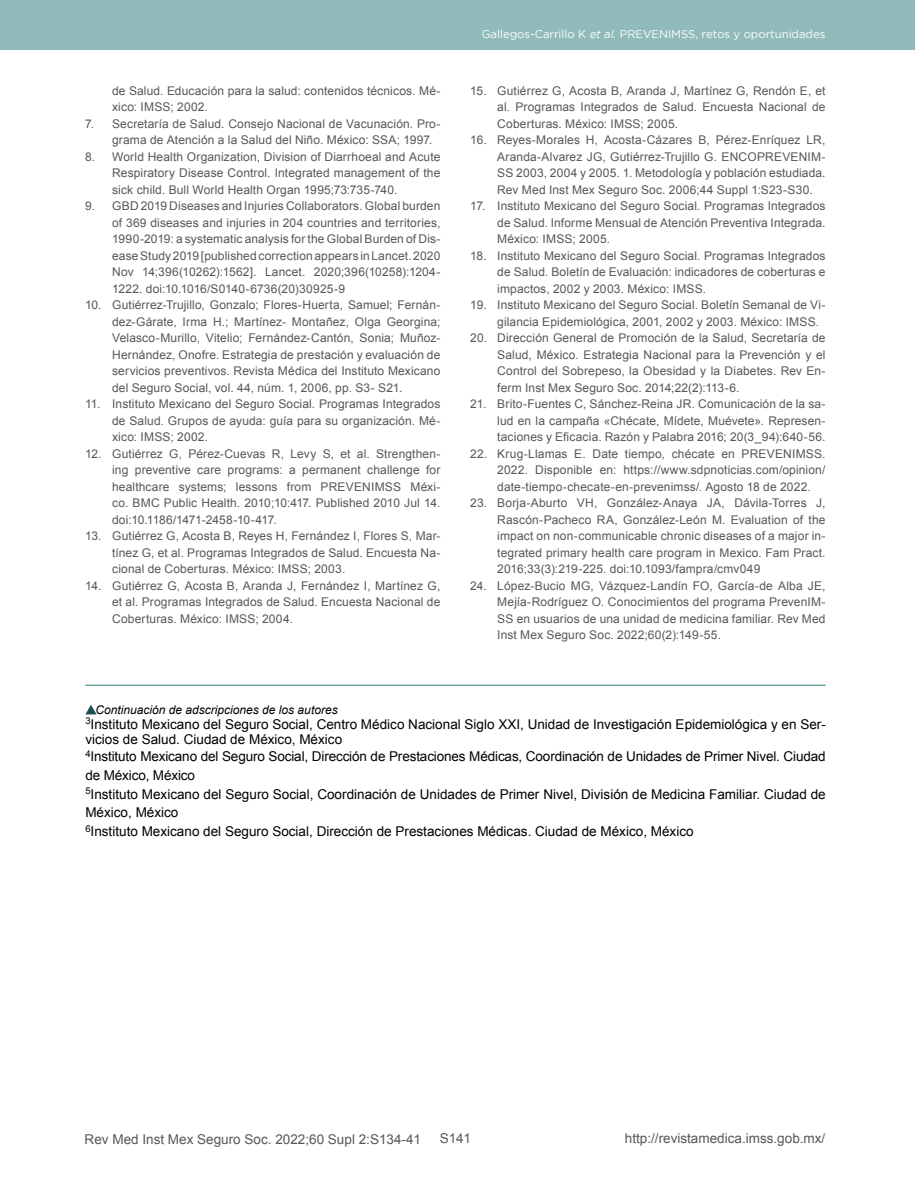
<style>
.page{position:relative;width:915px;height:1191px;background:#fff}
.page>*{position:absolute;margin:0;border:0;box-sizing:border-box;transform-origin:0 0}
.t1{font:13.5px/18.8px "Arial";color:#000}
.t2{font:13.5px "Arial";color:#575756}
.t3{font:12px/16.5px "Arial";letter-spacing:.01em;color:#575756;text-align:justify}
.t4{font:italic 12px "Arial";color:#000}
.t5{font:11.25px "Gotham";color:#fff}
.s1{font-style:italic}
</style>
<div class="page">
<div style="left:0;top:0;width:914px;height:50px;background:#91baba"></div>
<hr style="left:85px;top:684px;width:740px;height:2px;background:#6fa5a5">
<svg style="left:85px;top:705px;width:11px;height:9px"></svg>
<p class="t3" style="left:112px;top:82px;width:330px">de Salud. Educación para la salud: contenidos técnicos. Mé&shy;xico: IMSS; 2002.</p>
<p class="t3" style="left:112px;top:115px;width:330px;text-indent:-27px">7. Secretaría de Salud. Consejo Nacional de Vacunación. Pro&shy;grama de Atención a la Salud del Niño. México: SSA; 1997.</p>
<p class="t3" style="left:112px;top:148px;width:330px;text-indent:-27px">8. World Health Organization, Division of Diarrhoeal and Acute Respiratory Disease Control. Integrated management of the sick child. Bull World Health Organ 1995;73:735-740.</p>
<p class="t3" style="left:112px;top:198px;width:330px;text-indent:-27px">9. GBD 2019 Diseases and Injuries Collaborators. Global burden of 369 diseases and injuries in 204 countries and territories, 1990-2019: a systematic analysis for the Global Burden of Dis&shy;ease Study 2019 [published correction appears in Lancet. 2020<br>Nov 14;396(10262):1562]. Lancet. 2020;396(10258):1204- 1222. doi:10.1016/S0140-6736(20)30925-9</p>
<p class="t3" style="left:112px;top:297px;width:330px;text-indent:-27px">10. Gutiérrez-Trujillo, Gonzalo; Flores-Huerta, Samuel; Fernán&shy;dez-Gárate, Irma H.; Martínez- Montañez, Olga Georgina; Velasco-Murillo, Vitelio; Fernández-Cantón, Sonia; Muñoz-Hernández, Onofre. Estrategia de prestación y evaluación de servicios preventivos. Revista Médica del Instituto Mexicano del Seguro Social, vol. 44, núm. 1, 2006, pp. S3- S21.</p>
<p class="t3" style="left:112px;top:396px;width:330px;text-indent:-27px">11. Instituto Mexicano del Seguro Social. Programas Integrados de Salud. Grupos de ayuda: guía para su organización. Mé&shy;xico: IMSS; 2002.</p>
<p class="t3" style="left:112px;top:445px;width:330px;text-indent:-27px">12. Gutiérrez G, Pérez-Cuevas R, Levy S, et al. Strengthen&shy;ing preventive care programs: a permanent challenge for healthcare systems; lessons from PREVENIMSS Méxi&shy;co. BMC Public Health. 2010;10:417. Published 2010 Jul 14. doi:10.1186/1471-2458-10-417.</p>
<p class="t3" style="left:112px;top:528px;width:330px;text-indent:-27px">13. Gutiérrez G, Acosta B, Reyes H, Fernández I, Flores S, Mar&shy;tínez G, et al. Programas Integrados de Salud. Encuesta Na&shy;cional de Coberturas. México: IMSS; 2003.</p>
<p class="t3" style="left:112px;top:577px;width:330px;text-indent:-27px">14. Gutiérrez G, Acosta B, Aranda J, Fernández I, Martínez G, et al. Programas Integrados de Salud. Encuesta Nacional de Coberturas. México: IMSS; 2004.</p>
<p class="t5" style="left:481px;top:28px;width:345px">Gallegos-Carrillo K <span class="s1">et al.</span> PREVENIMSS, retos y oportunidades</p>
<p class="t3" style="left:497px;top:82px;width:330px;text-indent:-27px">15. Gutiérrez G, Acosta B, Aranda J, Martínez G, Rendón E, et al. Programas Integrados de Salud. Encuesta Nacional de Coberturas. México: IMSS; 2005.</p>
<p class="t3" style="left:497px;top:132px;width:330px;text-indent:-27px">16. Reyes-Morales H, Acosta-Cázares B, Pérez-Enríquez LR, Aranda-Alvarez JG, Gutiérrez-Trujillo G. ENCOPREVENIM-SS 2003, 2004 y 2005. 1. Metodología y población estudiada.<br>Rev Med Inst Mex Seguro Soc. 2006;44 Suppl 1:S23-S30.</p>
<p class="t3" style="left:497px;top:198px;width:330px;text-indent:-27px">17. Instituto Mexicano del Seguro Social. Programas Integrados de Salud. Informe Mensual de Atención Preventiva Integrada.<br>México: IMSS; 2005.</p>
<p class="t3" style="left:497px;top:247px;width:330px;text-indent:-27px">18. Instituto Mexicano del Seguro Social. Programas Integrados de Salud. Boletín de Evaluación: indicadores de coberturas e impactos, 2002 y 2003. México: IMSS.</p>
<p class="t3" style="left:497px;top:297px;width:330px;text-indent:-27px">19. Instituto Mexicano del Seguro Social. Boletín Semanal de Vi&shy;gilancia Epidemiológica, 2001, 2002 y 2003. México: IMSS.</p>
<p class="t3" style="left:497px;top:330px;width:330px;text-indent:-27px">20. Dirección General de Promoción de la Salud, Secretaría de Salud, México. Estrategia Nacional para la Prevención y el Control del Sobrepeso, la Obesidad y la Diabetes. Rev En&shy;ferm Inst Mex Seguro Soc. 2014;22(2):113-6.</p>
<p class="t3" style="left:497px;top:396px;width:330px;text-indent:-27px">21. Brito-Fuentes C, Sánchez-Reina JR. Comunicación de la sa&shy;lud en la campaña «Chécate, Mídete, Muévete». Represen&shy;taciones y Eficacia. Razón y Palabra 2016; 20(3_94):640-56.</p>
<p class="t3" style="left:497px;top:445px;width:330px;text-indent:-27px">22. Krug-Llamas E. Date tiempo, chécate en PREVENIMSS.<br>2022. Disponible en: https://www.sdpnoticias.com/opinion/ date-tiempo-checate-en-prevenimss/. Agosto 18 de 2022.</p>
<p class="t3" style="left:497px;top:495px;width:330px;text-indent:-27px">23. Borja-Aburto VH, González-Anaya JA, Dávila-Torres J, Rascón-Pacheco RA, González-León M. Evaluation of the impact on non-communicable chronic diseases of a major in&shy;tegrated primary health care program in Mexico. Fam Pract.<br>2016;33(3):219-225. doi:10.1093/fampra/cmv049</p>
<p class="t3" style="left:497px;top:577px;width:330px;text-indent:-27px">24. López-Bucio MG, Vázquez-Landín FO, García-de Alba JE, Mejía-Rodríguez O. Conocimientos del programa PrevenIM-SS en usuarios de una unidad de medicina familiar. Rev Med Inst Mex Seguro Soc. 2022;60(2):149-55.</p>
<p class="t4" style="left:95px;top:701px;width:244px">Continuación de adscripciones de los autores</p>
<p class="t1" style="left:85px;top:716px;width:741px;line-height:15px"><sup>3</sup>Instituto Mexicano del Seguro Social, Centro Médico Nacional Siglo XXI, Unidad de Investigación Epidemiológica y en Ser&shy;vicios de Salud. Ciudad de México, México</p>
<p class="t1" style="left:85px;top:747px;width:741px"><sup>4</sup>Instituto Mexicano del Seguro Social, Dirección de Prestaciones Médicas, Coordinación de Unidades de Primer Nivel. Ciudad de México, México<br><sup>5</sup>Instituto Mexicano del Seguro Social, Coordinación de Unidades de Primer Nivel, División de Medicina Familiar. Ciudad de México, México<br><sup>6</sup>Instituto Mexicano del Seguro Social, Dirección de Prestaciones Médicas. Ciudad de México, México</p>
<p class="t2" style="left:85px;top:1130px;width:338px">Rev Med Inst Mex Seguro Soc. 2022;60 Supl 2:S134-41</p>
<p class="t2" style="left:439px;top:1129px;width:33px">S141</p>
<p class="t2" style="left:624px;top:1129px;width:202px">http://revistamedica.imss.gob.mx/</p>
</div>
